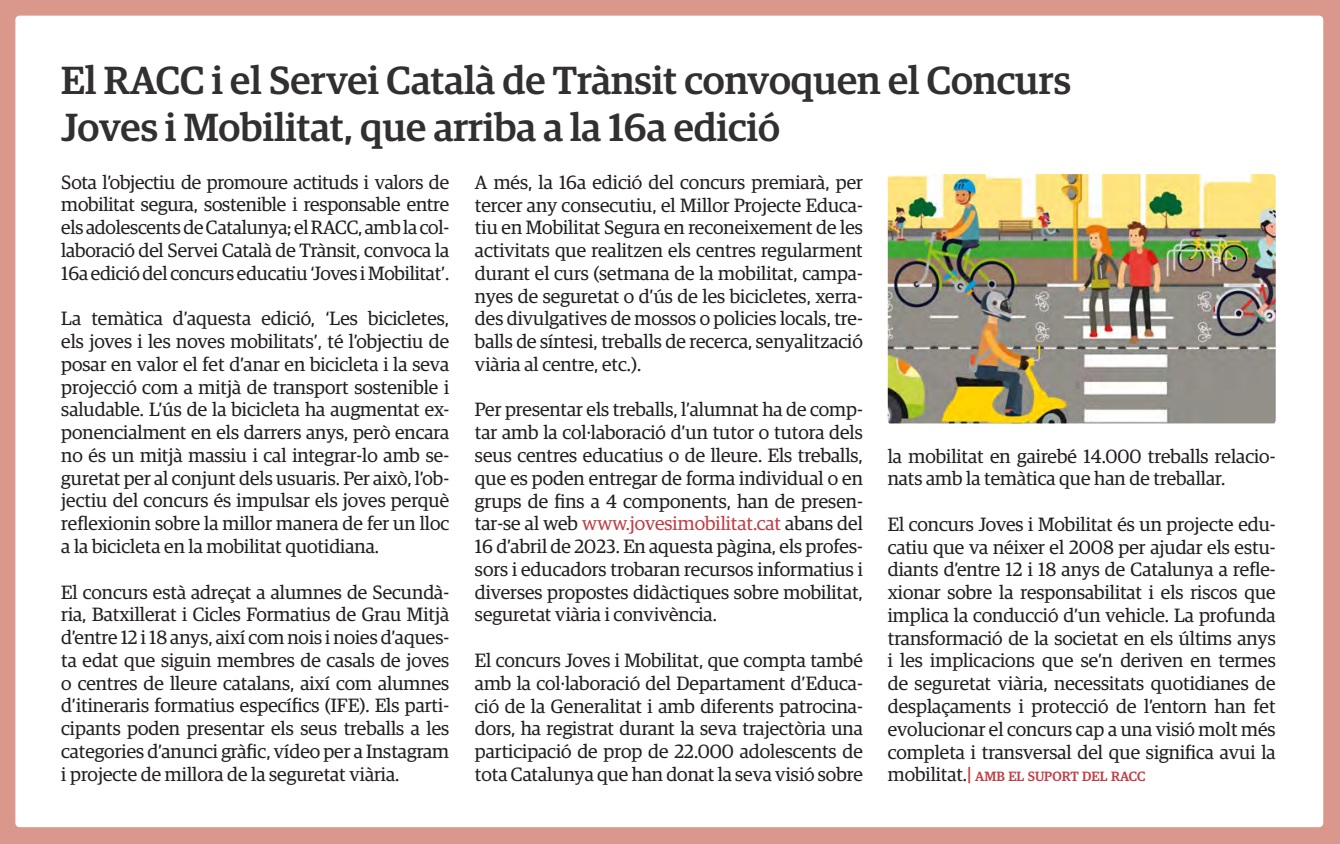
<style>
.page{position:relative;width:1340px;height:844px;background:#fff}
.page>*{position:absolute;margin:0;border:0;box-sizing:border-box;transform-origin:0 0}
.t1{font:500 39.2px "Guardian Egyp";color:#312f30}
.t2{font:19.25px/22.8px "Guardian Egyp";color:#231f20;text-align:justify}
.t3{font:500 13.47px "Guardian Egyp";color:#c03e45}
.s1{color:#c03e45}
.s2{font-weight:400;font-size:19.25px;color:#231f20}
.s3{font-size:19.25px}
</style>
<div class="page">
<div style="left:0;top:0;width:1339px;height:843px;background:#da978c"></div>
<div style="left:15px;top:15px;width:1309px;height:812px;background:#fff;border-radius:5px"></div>
<img style="left:887px;top:174px;width:388px;height:249px">
<p class="t1" style="left:61px;top:53px;width:1011px">El RACC i el Servei Català de Trànsit convoquen el Concurs</p>
<p class="t1" style="left:61px;top:99px;width:720px">Joves i Mobilitat, que arriba a la 16a edició</p>
<p class="t2" style="left:61px;top:169px;width:389px">Sota l’objectiu de promoure actituds i valors de mobilitat segura, sostenible i responsable entre els adolescents de Catalunya; el RACC, amb la col· laboració del Servei Català de Trànsit, convoca la 16a edició del concurs educatiu ‘Joves i Mobilitat’.</p>
<p class="t2" style="left:61px;top:306px;width:389px">La temàtica d’aquesta edició, ‘Les bicicletes, els joves i les noves mobilitats’, té l’objectiu de posar en valor el fet d’anar en bicicleta i la seva projecció com a mitjà de transport sostenible i saludable. L’ús de la bicicleta ha augmentat ex&shy;ponencialment en els darrers anys, però encara no és un mitjà massiu i cal integrar-lo amb se&shy;guretat per al conjunt dels usuaris. Per això, l’ob&shy;jectiu del concurs és impulsar els joves perquè reflexionin sobre la millor manera de fer un lloc a la bicicleta en la mobilitat quotidiana.</p>
<p class="t2" style="left:61px;top:579px;width:389px">El concurs està adreçat a alumnes de Secundà&shy;ria, Batxillerat i Cicles Formatius de Grau Mitjà d’entre 12 i 18 anys, així com nois i noies d’aques&shy;ta edat que siguin membres de casals de joves o centres de lleure catalans, així com alumnes d’itineraris formatius específics (IFE). Els parti&shy;cipants poden presentar els seus treballs a les categories d’anunci gràfic, vídeo per a Instagram i projecte de millora de la seguretat viària.</p>
<p class="t2" style="left:475px;top:169px;width:389px">A més, la 16a edició del concurs premiarà, per tercer any consecutiu, el Millor Projecte Educa&shy;tiu en Mobilitat Segura en reconeixement de les activitats que realitzen els centres regularment durant el curs (setmana de la mobilitat, campa&shy;nyes de seguretat o d’ús de les bicicletes, xerra&shy;des divulgatives de mossos o policies locals, tre&shy;balls de síntesi, treballs de recerca, senyalització viària al centre, etc.).</p>
<p class="t2" style="left:475px;top:397px;width:389px">Per presentar els treballs, l’alumnat ha de comp&shy;tar amb la col·laboració d’un tutor o tutora dels seus centres educatius o de lleure. Els treballs, que es poden entregar de forma individual o en grups de fins a 4 components, han de presen&shy;tar-se al web <span class="s1">www.jovesimobilitat.cat</span> abans del 16 d’abril de 2023. En aquesta pàgina, els profes&shy;sors i educadors trobaran recursos informatius i diverses propostes didàctiques sobre mobilitat, seguretat viària i convivència.</p>
<p class="t2" style="left:475px;top:647px;width:389px">El concurs Joves i Mobilitat, que compta també amb la col·laboració del Departament d’Educa&shy;ció de la Generalitat i amb diferents patrocina&shy;dors, ha registrat durant la seva trajectòria una participació de prop de 22.000 adolescents de tota Catalunya que han donat la seva visió sobre</p>
<p class="t2" style="left:887px;top:443px;width:389px">la mobilitat en gairebé 14.000 treballs relacio&shy;nats amb la temàtica que han de treballar.</p>
<p class="t2" style="left:887px;top:511px;width:389px">El concurs Joves i Mobilitat és un projecte edu&shy;catiu que va néixer el 2008 per ajudar els estu&shy;diants d’entre 12 i 18 anys de Catalunya a refle&shy;xionar sobre la responsabilitat i els riscos que implica la conducció d’un vehicle. La profunda transformació de la societat en els últims anys i les implicacions que se’n deriven en termes de seguretat viària, necessitats quotidianes de desplaçaments i protecció de l’entorn han fet evolucionar el concurs cap a una visió molt més completa i transversal del que significa avui la</p>
<p class="t3" style="left:887px;top:766px;width:259px"><span class="s2">mobilitat.</span><span class="s3">|</span> AMB EL SUPORT DEL RACC</p>
</div>
